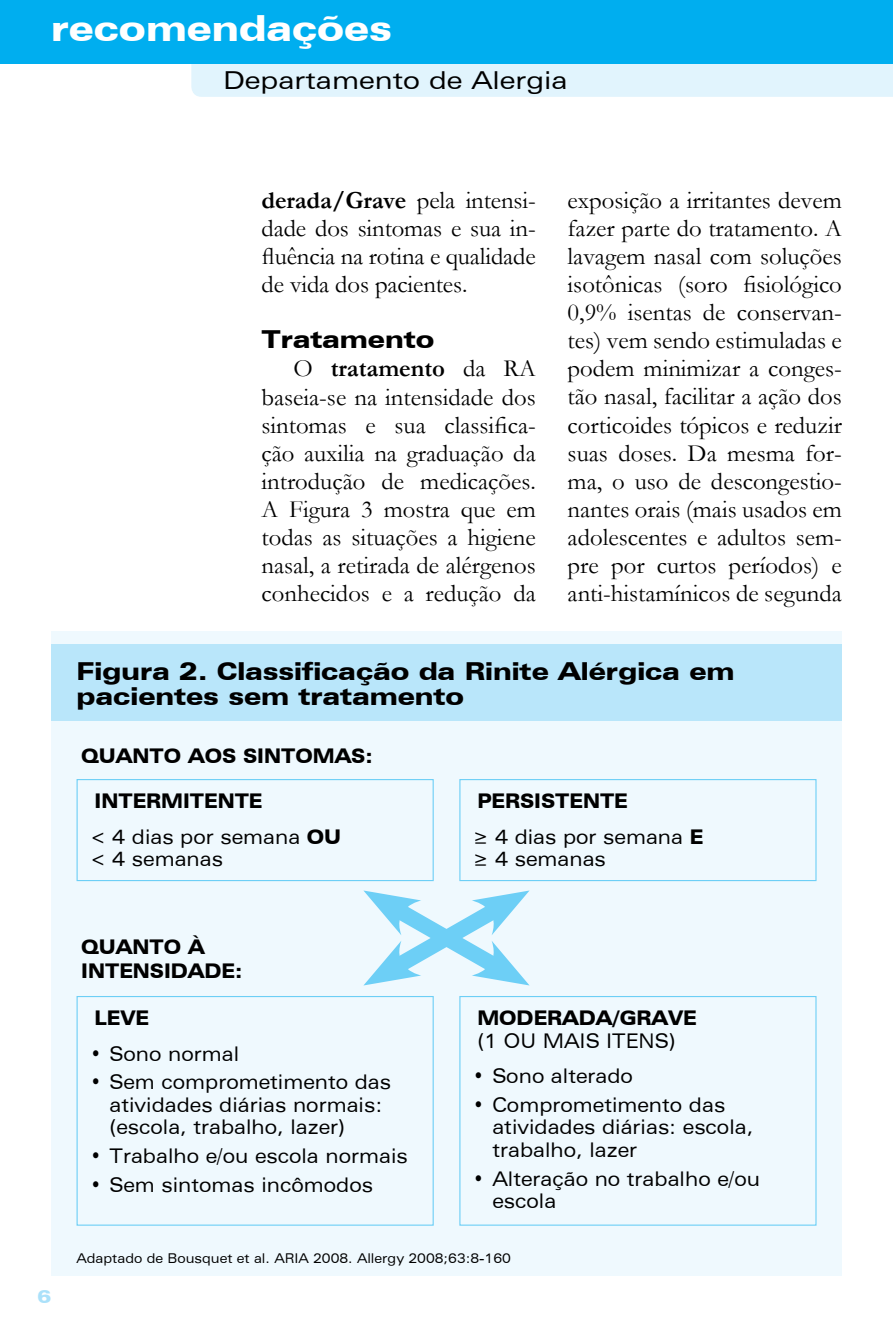
<style>
.page{position:relative;width:893px;height:1340px;background:#fff}
.page>*{position:absolute;margin:0;border:0;box-sizing:border-box;transform-origin:0 0}
.t1{font:900 expanded 36px "Zurich BT";color:#fff}
.t2{font:24.75px/28.1px "Garamond";color:#000;text-align:justify}
.t3{font:900 expanded 24.75px/24.8px "Zurich BT";color:#000}
.t4{font:expanded 24.75px "Zurich BT";color:#000}
.t5{font:expanded 20.25px/22.5px "Zurich BT";color:#000;scale:.9 1}
.t6{font:900 expanded 20.25px/24.3px "Zurich BT";color:#000;scale:.9 1}
.t7{font:900 expanded 18px "Zurich BT";color:#abe1fa}
.t8{font:expanded 13.5px "Zurich BT";color:#000;scale:.9 1}
.s1{font-weight:700}
.s2{font-weight:900}
</style>
<div class="page">
<div style="left:191px;top:64px;width:702px;height:33px;background:#e1f4fd"></div>
<div style="left:0;top:0;width:893px;height:64px;background:#00aeef"></div>
<div style="left:51px;top:631px;width:791px;height:645px;background:#eff9fe"></div>
<div style="left:51px;top:644px;width:791px;height:77px;background:#b9e6fa"></div>
<div style="left:77px;top:779px;width:357px;height:102px;border:1px solid #6dcff6"></div>
<div style="left:459px;top:779px;width:357px;height:102px;border:1px solid #6dcff6"></div>
<div style="left:77px;top:996px;width:357px;height:229px;border:1px solid #6dcff6"></div>
<div style="left:459px;top:996px;width:357px;height:229px;border:1px solid #6dcff6"></div>
<svg style="left:363px;top:890px;width:167px;height:96px"></svg>
<h1 class="t1" style="left:51px;top:7px;width:342px">recomendações</h1>
<p class="t4" style="left:223px;top:66px;width:346px">Departamento de Alergia</p>
<p class="t2" style="left:261px;top:185px;width:276px"><span class="s1">derada/Grave</span> pela intensi&shy;dade dos sintomas e sua in&shy;fluência na rotina e qualidade de vida dos pacientes.</p>
<p class="t3" style="left:261px;top:327px;width:174px">Tratamento</p>
<p class="t2" style="left:261px;top:354px;width:276px;text-indent:32px">O <span class="s1">tratamento</span> da RA baseia-se na intensidade dos sintomas e sua classifica&shy;ção auxilia na graduação da introdução de medicações.<br>A Figura 3 mostra que em todas as situações a higiene nasal, a retirada de alérgenos conhecidos e a redução da</p>
<p class="t2" style="left:568px;top:185px;width:276px">exposição a irritantes devem fazer parte do tratamento. A lavagem nasal com soluções isotônicas (soro fisiológico 0,9% isentas de conservan&shy;tes) vem sendo estimuladas e podem minimizar a conges&shy;tão nasal, facilitar a ação dos corticoides tópicos e reduzir suas doses. Da mesma for&shy;ma, o uso de descongestio&shy;nantes orais (mais usados em adolescentes e adultos sem&shy;pre por curtos períodos) e anti-histamínicos de segunda</p>
<p class="t3" style="left:77px;top:658px;width:659px">Figura 2. Classificação da Rinite Alérgica em pacientes sem tratamento</p>
<p class="t6" style="left:81px;top:743px;width:325px">QUANTO AOS SINTOMAS:</p>
<p class="t5" style="left:90px;top:783px;width:280px;line-height:35.3px"><span class="s2">INTERMITENTE<br></span>&lt; 4 dias por semana <span class="s2">OU</span></p>
<p class="t5" style="left:90px;top:847px;width:149px">&lt; 4 semanas</p>
<p class="t6" style="left:81px;top:934px;width:181px">QUANTO À<br>INTENSIDADE:</p>
<p class="t6" style="left:95px;top:1005px;width:62px">LEVE</p>
<p class="t5" style="left:90px;top:1042px;width:167px">• Sono normal</p>
<p class="t5" style="left:110px;top:1071px;width:314px;text-indent:-19px">• Sem comprometimento das atividades diárias normais: (escola, trabalho, lazer)</p>
<p class="t5" style="left:90px;top:1144px;width:354px">• Trabalho e/ou escola normais</p>
<p class="t5" style="left:90px;top:1173px;width:316px">• Sem sintomas incômodos</p>
<p class="t5" style="left:473px;top:783px;width:257px;line-height:35.3px"><span class="s2">PERSISTENTE<br></span>≥ 4 dias por semana <span class="s2">E</span></p>
<p class="t5" style="left:473px;top:847px;width:149px">≥ 4 semanas</p>
<p class="t6" style="left:477px;top:1005px;width:245px">MODERADA/GRAVE</p>
<p class="t5" style="left:477px;top:1029px;width:222px">(1 OU MAIS ITENS)</p>
<p class="t5" style="left:473px;top:1064px;width:179px">• Sono alterado</p>
<p class="t5" style="left:492px;top:1093px;width:291px;text-indent:-19px">• Comprometimento das atividades diárias: escola, trabalho, lazer</p>
<p class="t5" style="left:492px;top:1167px;width:299px;text-indent:-19px">• Alteração no trabalho e/ou escola</p>
<p class="t7" style="left:37px;top:1285px;width:15px">6</p>
<p class="t8" style="left:77px;top:1250px;width:484px">Adaptado de Bousquet et al. ARIA 2008. Allergy 2008;63:8-160</p>
</div>
